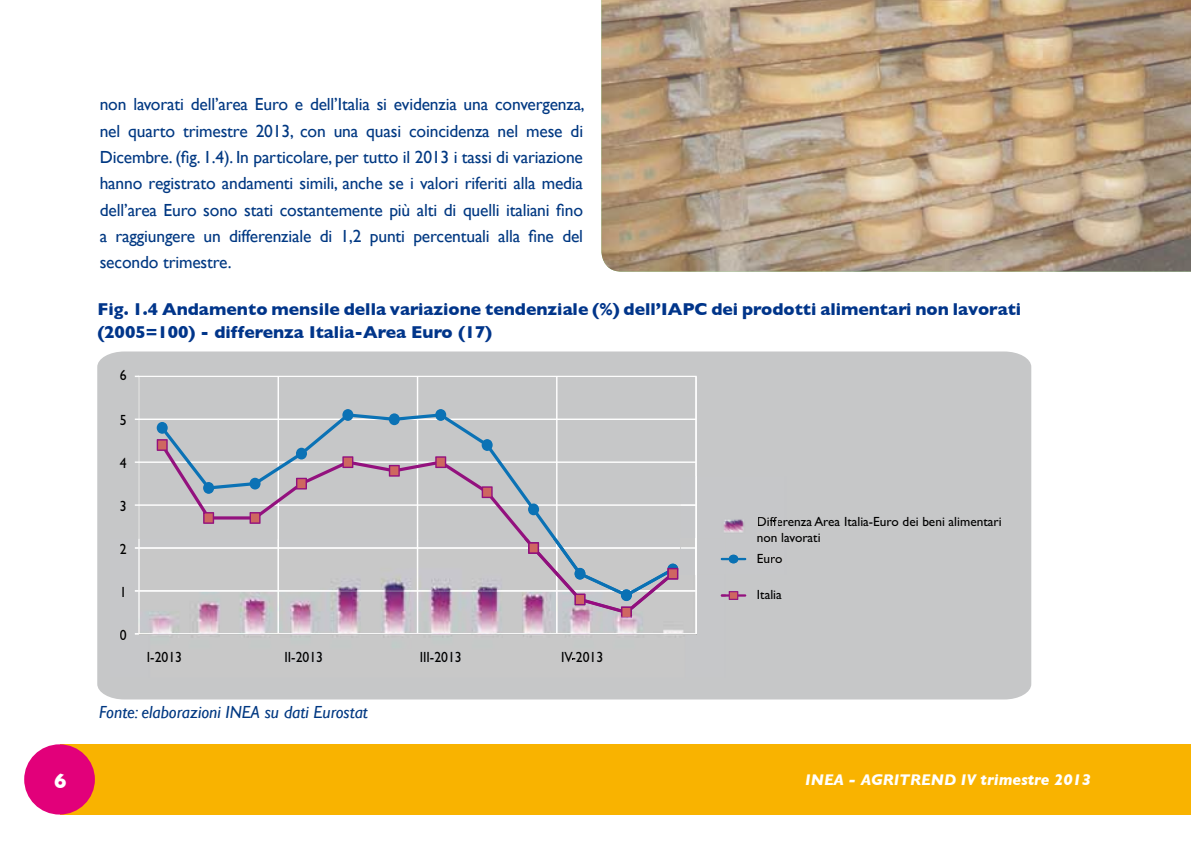
<style>
.page{position:relative;width:1191px;height:844px;background:#fff}
.page>*{position:absolute;margin:0;border:0;box-sizing:border-box;transform-origin:0 0}
.t1{font:700 21px "Gill Sans";color:#fff}
.t2{font:17.5px/26.2px "Gill Sans";letter-spacing:-.01em;color:#003882;text-align:justify}
.t3{font:700 17.5px "Gill Sans";color:#00358a}
.t4{font:italic 17.5px "Gill Sans";color:#003882}
.t5{font:italic 700 15.75px "Gill Sans";color:#fff}
.t6{font:14.7px "Gill Sans";color:#000;scale:.93 1}
.t7{font:13.3px/15.4px "Gill Sans";color:#000}
</style>
<div class="page">
<div style="left:61px;top:744px;width:1130px;height:70px;background:#f9b300"></div>
<div style="left:24px;top:744px;width:71px;height:70px;background:#e2007a;border-radius:50%"></div>
<img style="left:601px;top:0;width:590px;height:271px">
<div style="left:97px;top:351px;width:934px;height:348px;background:#c6c7c8"></div>
<hr style="left:720px;top:594px;width:26px;height:2px;background:#93117e">
<hr style="left:695px;top:376px;width:2px;height:257px;background:#fff">
<hr style="left:135px;top:504px;width:561px;height:1px;background:#fff">
<hr style="left:135px;top:461px;width:561px;height:2px;background:#fff">
<hr style="left:135px;top:418px;width:561px;height:2px;background:#fff">
<svg style="left:138px;top:375px;width:558px;height:163px;background:#c5c8ca"></svg>
<svg style="left:157px;top:439px;width:521px;height:99px;background:#c1c0c5"></svg>
<div style="left:109px;top:538px;width:41px;height:139px;background:#c6c7c9"></div>
<div style="left:685px;top:574px;width:41px;height:103px;background:#c6c7c9"></div>
<div style="left:150px;top:635px;width:535px;height:42px;background:#c8c8c8"></div>
<svg style="left:720px;top:591px;width:18px;height:8px"></svg>
<img style="left:696px;top:574px;width:1px;height:59px">
<img style="left:138px;top:538px;width:558px;height:96px">
<img style="left:528px;top:542px;width:150px;height:76px">
<svg style="left:120px;top:629px;width:6px;height:10px"></svg>
<svg style="left:122px;top:586px;width:2px;height:10px"></svg>
<svg style="left:120px;top:543px;width:6px;height:10px"></svg>
<img style="left:148px;top:651px;width:33px;height:11px">
<img style="left:285px;top:651px;width:37px;height:11px">
<img style="left:421px;top:651px;width:40px;height:11px">
<img style="left:573px;top:651px;width:29px;height:11px">
<svg style="left:562px;top:651px;width:11px;height:11px"></svg>
<div style="left:697px;top:476px;width:89px;height:98px;background:#c6c7c9"></div>
<img style="left:758px;top:517px;width:15px;height:9px">
<svg style="left:773px;top:517px;width:13px;height:9px"></svg>
<img style="left:758px;top:532px;width:25px;height:9px">
<svg style="left:784px;top:535px;width:2px;height:6px"></svg>
<img style="left:738px;top:557px;width:8px;height:3px">
<svg style="left:758px;top:553px;width:24px;height:9px"></svg>
<img style="left:681px;top:476px;width:14px;height:62px">
<img style="left:695px;top:476px;width:1px;height:62px">
<svg style="left:681px;top:504px;width:14px;height:1px"></svg>
<img style="left:697px;top:538px;width:29px;height:36px">
<svg style="left:720px;top:554px;width:18px;height:9px"></svg>
<svg style="left:681px;top:538px;width:15px;height:36px"></svg>
<p class="t2" style="left:100px;top:91px;width:486px">non lavorati dell’area Euro e dell’Italia si evidenzia una convergenza, nel quarto trimestre 2013, con una quasi coincidenza nel mese di Dicembre. (fig. 1.4). In particolare, per tutto il 2013 i tassi di variazione hanno registrato andamenti simili, anche se i valori riferiti alla media dell’area Euro sono stati costantemente più alti di quelli italiani fino a raggiungere un differenziale di 1,2 punti percentuali alla fine del secondo trimestre.</p>
<p class="t3" style="left:97px;top:299px;width:584px">Fig. 1.4 Andamento mensile della variazione tendenziale (%) dell’IAPC</p>
<p class="t3" style="left:711px;top:299px;width:311px">dei prodotti alimentari non lavorati</p>
<p class="t3" style="left:97px;top:322px;width:396px">(2005=100) - differenza Italia-Area Euro (17)</p>
<p class="t6" style="left:120px;top:366px;width:9px">6</p>
<p class="t6" style="left:120px;top:411px;width:9px">5</p>
<p class="t6" style="left:120px;top:454px;width:9px">4</p>
<p class="t6" style="left:120px;top:497px;width:9px">3</p>
<p class="t6" style="left:120px;top:540px;width:9px">2</p>
<p class="t6" style="left:120px;top:583px;width:9px">1</p>
<p class="t6" style="left:120px;top:626px;width:9px">0</p>
<p class="t6" style="left:147px;top:648px;width:39px">I-2013</p>
<p class="t6" style="left:284px;top:648px;width:43px">II-2013</p>
<p class="t6" style="left:420px;top:648px;width:47px">III-2013</p>
<p class="t6" style="left:561px;top:648px;width:47px">IV-2013</p>
<p class="t4" style="left:99px;top:701px;width:270px">Fonte: elaborazioni INEA su dati Eurostat</p>
<p class="t7" style="left:757px;top:514px;width:246px">Differenza Area Italia-Euro dei beni alimentari non lavorati</p>
<p class="t7" style="left:757px;top:550px;width:27px">Euro</p>
<p class="t7" style="left:757px;top:586px;width:26px">Italia</p>
<p class="t1" style="left:54px;top:768px;width:14px">6</p>
<p class="t5" style="left:805px;top:770px;width:287px">INEA - AGRITREND IV trimestre 2013</p>
</div>
